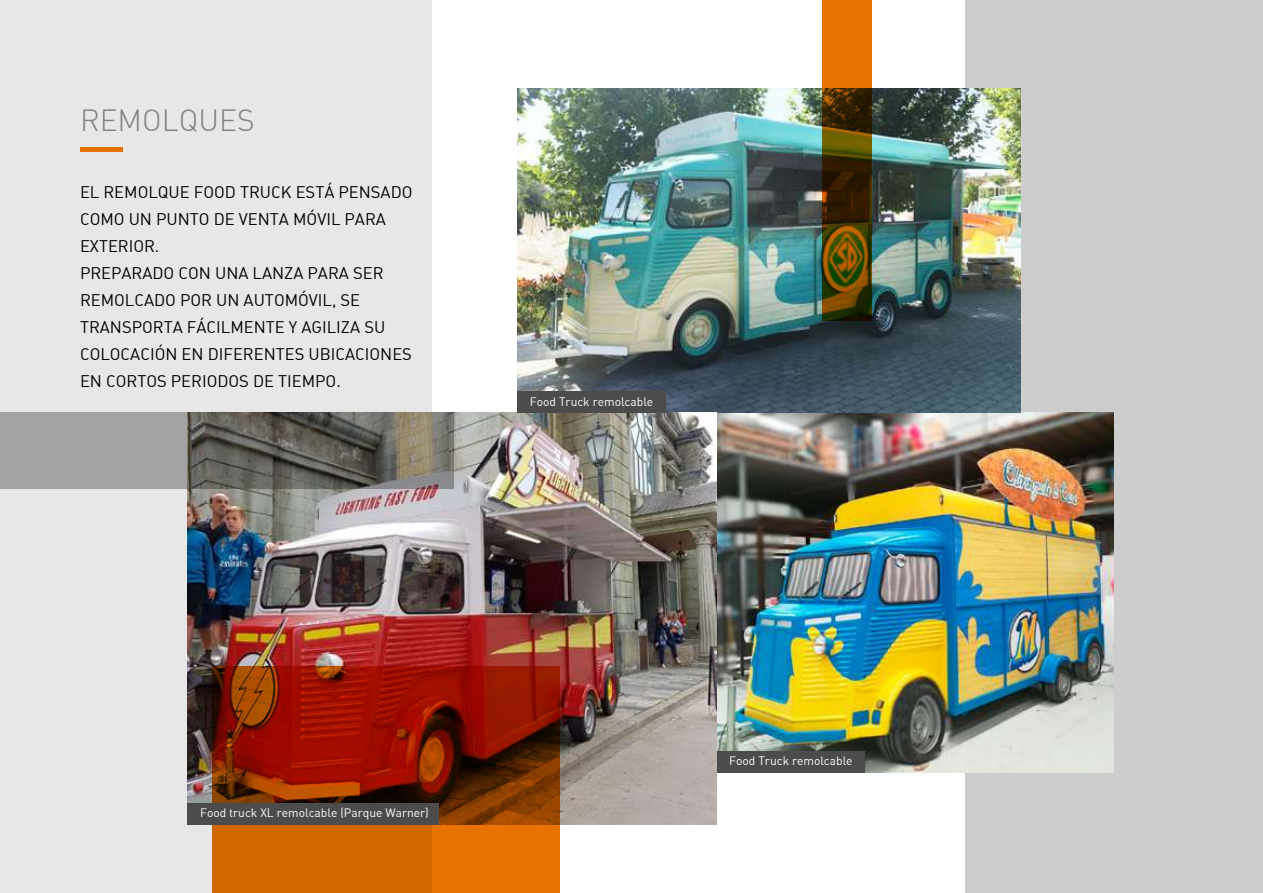
<style>
.page{position:relative;width:1263px;height:893px;background:#fff}
.page>*{position:absolute;margin:0;border:0;box-sizing:border-box;transform-origin:0 0}
.t1{font:300 30px "DIN";color:#818181}
.t2{font:16.5px/27px "DIN Alternate";color:#000}
.t3{font:12px "DIN Alternate";color:#fff}
</style>
<div class="page">
<div style="left:965px;top:0;width:298px;height:893px;background:#cdcdcd"></div>
<div style="left:0;top:0;width:432px;height:893px;background:#e7e7e7"></div>
<div style="left:80px;top:147px;width:43px;height:5px;background:#e87200"></div>
<img style="left:717px;top:412px;width:396px;height:360px">
<img style="left:517px;top:88px;width:504px;height:324px">
<img style="left:188px;top:412px;width:529px;height:412px">
<svg style="left:0;top:412px;width:454px;height:77px;background:#7e7d78"></svg>
<svg style="left:212px;top:667px;width:348px;height:226px;background:#a03400"></svg>
<svg style="left:822px;top:0;width:50px;height:321px;background:#754600"></svg>
<div style="left:717px;top:751px;width:147px;height:21px;background:#4c4c4c"></div>
<div style="left:517px;top:391px;width:149px;height:21px;background:#4c4c4c"></div>
<div style="left:188px;top:803px;width:251px;height:21px;background:#4c4c4c"></div>
<h1 class="t1" style="left:80px;top:101px;width:176px">REMOLQUES</h1>
<p class="t2" style="left:80px;top:178px;width:334px">EL REMOLQUE FOOD TRUCK ESTÁ PENSADO<br>COMO UN PUNTO DE VENTA MÓVIL PARA<br>EXTERIOR.<br>PREPARADO CON UNA LANZA PARA SER<br>REMOLCADO POR UN AUTOMÓVIL, SE<br>TRANSPORTA FÁCILMENTE Y AGILIZA SU<br>COLOCACIÓN EN DIFERENTES UBICACIONES<br>EN CORTOS PERIODOS DE TIEMPO.</p>
<p class="t3" style="left:530px;top:394px;width:125px">Food Truck remolcable</p>
<p class="t3" style="left:200px;top:805px;width:230px">Food truck XL remolcable (Parque Warner)</p>
<p class="t3" style="left:729px;top:753px;width:125px">Food Truck remolcable</p>
</div>
